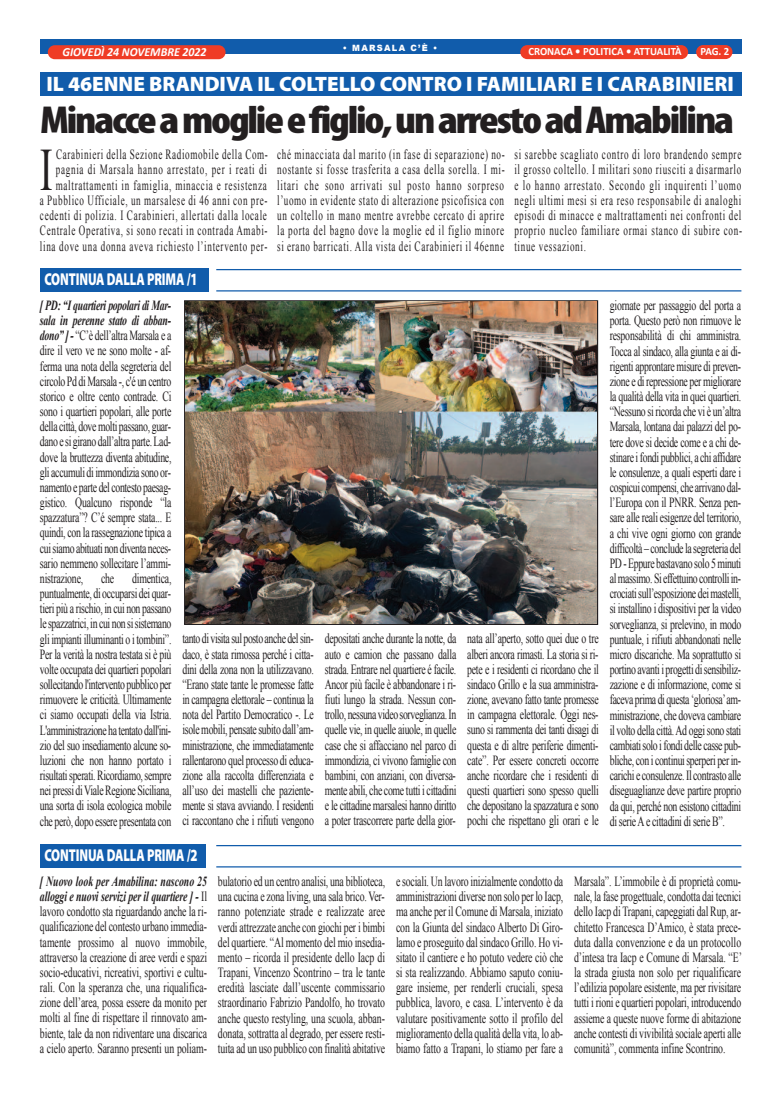
<style>
.page{position:relative;width:780px;height:1099px;background:#fff}
.page>*{position:absolute;margin:0;border:0;box-sizing:border-box;transform-origin:0 0}
.t1{font:60px "Times New Roman";color:#231f20;scale:.65 1}
.t2{font:900 condensed 39.12px "Myriad Pro";letter-spacing:-.05em;color:#231f20;scale:1.13 1}
.t3{font:900 20.88px "Myriad Pro";color:#fff}
.t4{font:900 17.25px "Myriad Pro";letter-spacing:-.01em;color:#fff;scale:.72 1}
.t5{font:14px/15.1px "Times New Roman";letter-spacing:-.01em;color:#231f20;text-align:justify;scale:.7 1}
.t6{font:14px/15.2px "Times New Roman";letter-spacing:-.01em;color:#231f20;text-align:justify;scale:.65 1}
.t7{font:14px/15.2px "Times New Roman";letter-spacing:.075em;color:#231f20;text-align:right;scale:.65 1}
.t8{font:italic 700 12.38px "Calibri";color:#fff;scale:.96 1}
.t9{font:700 11.12px "Calibri";color:#fff;scale:.96 1}
.t10{font:900 8.62px "Arial";letter-spacing:.15em;color:#fff;scale:.96 1}
.s1{font-weight:700;font-style:italic}
</style>
<div class="page">
<div style="left:40px;top:40px;width:701px;height:14px;background:#115cab"></div>
<div style="left:696px;top:45px;width:36px;height:14px;background:#ef3c25;border-radius:7px"></div>
<div style="left:520px;top:45px;width:168px;height:14px;background:#ef3c25;border-radius:7px"></div>
<div style="left:48px;top:45px;width:177px;height:14px;background:#ef3c25;border-radius:7px"></div>
<div style="left:40px;top:844px;width:166px;height:23px;background:#115cab"></div>
<hr style="left:216px;top:845px;width:525px;height:1px;background:#115cab">
<hr style="left:216px;top:866px;width:525px;height:1px;background:#115cab">
<div style="left:40px;top:268px;width:168px;height:24px;background:#115cab"></div>
<hr style="left:216px;top:269px;width:525px;height:1px;background:#115cab">
<hr style="left:216px;top:290px;width:525px;height:1px;background:#115cab">
<div style="left:40px;top:72px;width:701px;height:23px;background:#115cab"></div>
<img style="left:185px;top:301px;width:412px;height:322px">
<p class="t10" style="left:343px;top:41px;width:100px">• MARSALA C’È •</p>
<p class="t8" style="left:62px;top:47px;width:152px">GIOVEDÌ 24 NOVEMBRE 2022</p>
<p class="t9" style="left:528px;top:47px;width:161px">CRONACA • POLITICA • ATTUALITÀ</p>
<p class="t9" style="left:700px;top:47px;width:32px">PAG. 2</p>
<h3 class="t3" style="left:46px;top:76px;width:688px">IL 46ENNE BRANDIVA IL COLTELLO CONTRO I FAMILIARI E I CARABINIERI</h3>
<h2 class="t2" style="left:40px;top:106px;width:615px">Minacceamoglieefiglio,unarrestoadAmabilina</h2>
<p class="t7" style="left:40px;top:147px;width:352px">Carabinieri della Sezione Radiomobile della Com&shy;pagnia di Marsala hanno arrestato, per i reati di maltrattamenti in famiglia, minaccia e resistenza<br>a Pubblico Ufficiale, un marsalese di 46 anni con pre&shy;cedenti di polizia. I Carabinieri, allertati dalla locale Centrale Operativa, si sono recati in contrada Amabi&shy;lina dove una donna aveva richiesto l’intervento per-</p>
<p class="t6" style="left:277px;top:147px;width:351px">ché minacciata dal marito (in fase di separazione) no&shy;nostante si fosse trasferita a casa della sorella. I mi&shy;litari che sono arrivati sul posto hanno sorpreso l’uomo in evidente stato di alterazione psicofisica con un coltello in mano mentre avrebbe cercato di aprire la porta del bagno dove la moglie ed il figlio minore si erano barricati. Alla vista dei Carabinieri il 46enne</p>
<p class="t6" style="left:514px;top:147px;width:351px">si sarebbe scagliato contro di loro brandendo sempre il grosso coltello. I militari sono riusciti a disarmarlo e lo hanno arrestato. Secondo gli inquirenti l’uomo negli ultimi mesi si era reso responsabile di analoghi episodi di minacce e maltrattamenti nei confronti del proprio nucleo familiare ormai stanco di subire con&shy;tinue vessazioni.</p>
<h1 class="t1" style="left:40px;top:136px;width:21px">I</h1>
<p class="t4" style="left:44px;top:273px;width:214px">CONTINUA DALLA PRIMA /1</p>
<p class="t5" style="left:40px;top:297px;width:189px"><span class="s1">[ PD: “I quartieri popolari di Mar&shy;sala in perenne stato di abban&shy;dono” ] -</span> “C’è dell’altra Marsala e a dire il vero ve ne sono molte - af&shy;ferma una nota della segreteria del circolo Pd di Marsala -, c'é un centro storico e oltre cento contrade. Ci sono i quartieri popolari, alle porte della città, dove molti passano, guar&shy;dano e si girano dall’altra parte. Lad&shy;dove la bruttezza diventa abitudine, gli accumuli di immondizia sono or&shy;namento e parte del contesto paesag&shy;gistico. Qualcuno risponde “la spazzatura”? C’é sempre stata... E quindi, con la rassegnazione tipica a cui siamo abituati non diventa neces&shy;sario nemmeno sollecitare l’ammi&shy;nistrazione,</p>
<p class="t5" style="left:40px;top:570px;width:189px;text-indent:92px">dimentica, puntualmente, di occuparsi dei quar&shy;tieri più a rischio, in cui non passano le spazzatrici, in cui non si sistemano gli impianti illuminanti o i tombini”.<br>Per la verità la nostra testata si è più volte occupata dei quartieri popolari sollecitando l'intervento pubblico per rimuovere le criticità. Ultimamente ci siamo occupati della via Istria.<br>L'amministrazione ha tentato dall'ini&shy;zio del suo insediamento alcune so&shy;luzioni che non hanno portato i risultati sperati. Ricordiamo, sempre nei pressi di Viale Regione Siciliana, una sorta di isola ecologica mobile che però, dopo essere presentata con</p>
<p class="t5" style="left:101px;top:570px;width:20px">che</p>
<p class="t5" style="left:182px;top:631px;width:189px">tanto di visita sul posto anche del sin&shy;daco, è stata rimossa perché i citta&shy;dini della zona non la utilizzavano. “Erano state tante le promesse fatte in campagna elettorale – continua la nota del Partito Democratico -. Le isole mobili, pensate subito dall’am&shy;ministrazione, che immediatamente rallentarono quel processo di educa&shy;zione alla raccolta differenziata e all’uso dei mastelli che paziente&shy;mente si stava avviando. I residenti ci raccontano che i rifiuti vengono</p>
<p class="t5" style="left:325px;top:631px;width:189px">depositati anche durante la notte, da auto e camion che passano dalla strada. Entrare nel quartiere é facile.<br>Ancor più facile è abbandonare i ri&shy;fiuti lungo la strada. Nessun con&shy;trollo, nessuna video sorveglianza. In quelle vie, in quelle aiuole, in quelle case che si affacciano nel parco di immondizia, ci vivono famiglie con bambini, con anziani, con diversa&shy;mente abili, che come tutti i cittadini e le cittadine marsalesi hanno diritto a poter trascorrere parte della gior-</p>
<p class="t5" style="left:467px;top:631px;width:189px">nata all’aperto, sotto quei due o tre alberi ancora rimasti. La storia si ri&shy;pete e i residenti ci ricordano che il sindaco Grillo e la sua amministra&shy;zione, avevano fatto tante promesse in campagna elettorale. Oggi nes&shy;suno si rammenta dei tanti disagi di questa e di altre periferie dimenti&shy;cate”. Per essere concreti occorre anche ricordare che i residenti di questi quartieri sono spesso quelli che depositano la spazzatura e sono pochi che rispettano gli orari e le</p>
<p class="t5" style="left:609px;top:298px;width:189px">giornate per passaggio del porta a porta. Questo però non rimuove le responsabilità di chi amministra.<br>Tocca al sindaco, alla giunta e ai di&shy;rigenti approntare misure di preven&shy;zione e di repressione per migliorare la qualità della vita in quei quartieri. “Nessuno si ricorda che vi è un’altra Marsala, lontana dai palazzi del po&shy;tere dove si decide come e a chi de&shy;stinare i fondi pubblici, a chi affidare le consulenze, a quali esperti dare i cospicui compensi, che arrivano dal&shy;l’Europa con il PNRR. Senza pen&shy;sare alle reali esigenze del territorio, a chi vive ogni giorno con grande difficoltà – conclude la segreteria del PD - Eppure bastavano solo 5 minuti al massimo. Si effettuino controlli in&shy;crociati sull’esposizione dei mastelli, si installino i dispositivi per la video sorveglianza, si prelevino, in modo puntuale, i rifiuti abbandonati nelle micro discariche. Ma soprattutto si portino avanti i progetti di sensibiliz&shy;zazione e di informazione, come si faceva prima di questa ‘gloriosa’am&shy;ministrazione, che doveva cambiare il volto della città.Ad oggi sono stati cambiati solo i fondi delle casse pub&shy;bliche, con i continui sperperi per in&shy;carichi e consulenze. Il contrasto alle diseguaglianze deve partire proprio da qui, perché non esistono cittadini di serie A e cittadini di serie B”.</p>
<p class="t4" style="left:44px;top:848px;width:214px">CONTINUA DALLA PRIMA /2</p>
<p class="t5" style="left:40px;top:873px;width:240px"><span class="s1">[ Nuovo look per Amabilina: nascono 25 alloggi e nuovi servizi per il quartiere ] -</span> Il lavoro condotto sta riguardando anche la ri&shy;qualificazione del contesto urbano immedia&shy;tamente prossimo al nuovo immobile, attraverso la creazione di aree verdi e spazi socio-educativi, ricreativi, sportivi e cultu&shy;rali. Con la speranza che, una riqualifica&shy;zione dell’area, possa essere da monito per molti al fine di rispettare il rinnovato am&shy;biente, tale da non ridiventare una discarica a cielo aperto. Saranno presenti un poliam-</p>
<p class="t5" style="left:218px;top:873px;width:240px">bulatorio ed un centro analisi, una biblioteca, una cucina e zona living, una sala brico. Ver&shy;ranno potenziate strade e realizzate aree verdi attrezzate anche con giochi per i bimbi del quartiere. “Al momento del mio insedia&shy;mento – ricorda il presidente dello Iacp di Trapani, Vincenzo Scontrino – tra le tante eredità lasciate dall’uscente commissario straordinario Fabrizio Pandolfo, ho trovato anche questo restyling, una scuola, abban&shy;donata, sottratta al degrado, per essere resti&shy;tuita ad un uso pubblico con finalità abitative</p>
<p class="t5" style="left:396px;top:873px;width:240px">e sociali. Un lavoro inizialmente condotto da amministrazioni diverse non solo per lo Iacp, ma anche per il Comune di Marsala, iniziato con la Giunta del sindaco Alberto Di Giro&shy;lamo e proseguito dal sindaco Grillo. Ho vi&shy;sitato il cantiere e ho potuto vedere ciò che si sta realizzando. Abbiamo saputo coniu&shy;gare insieme, per renderli cruciali, spesa pubblica, lavoro, e casa. L’intervento è da valutare positivamente sotto il profilo del miglioramento della qualità della vita, lo ab&shy;biamo fatto a Trapani, lo stiamo per fare a</p>
<p class="t5" style="left:574px;top:873px;width:241px">Marsala”. L’immobile è di proprietà comu&shy;nale, la fase progettuale, condotta dai tecnici dello Iacp di Trapani, capeggiati dal Rup, ar&shy;chitetto Francesca D’Amico, è stata prece&shy;duta dalla convenzione e da un protocollo d’intesa tra Iacp e Comune di Marsala. “E’ la strada giusta non solo per riqualificare l’edilizia popolare esistente, ma per rivisitare tutti i rioni e quartieri popolari, introducendo assieme a queste nuove forme di abitazione anche contesti di vivibilità sociale aperti alle comunità”, commenta infine Scontrino.</p>
</div>
